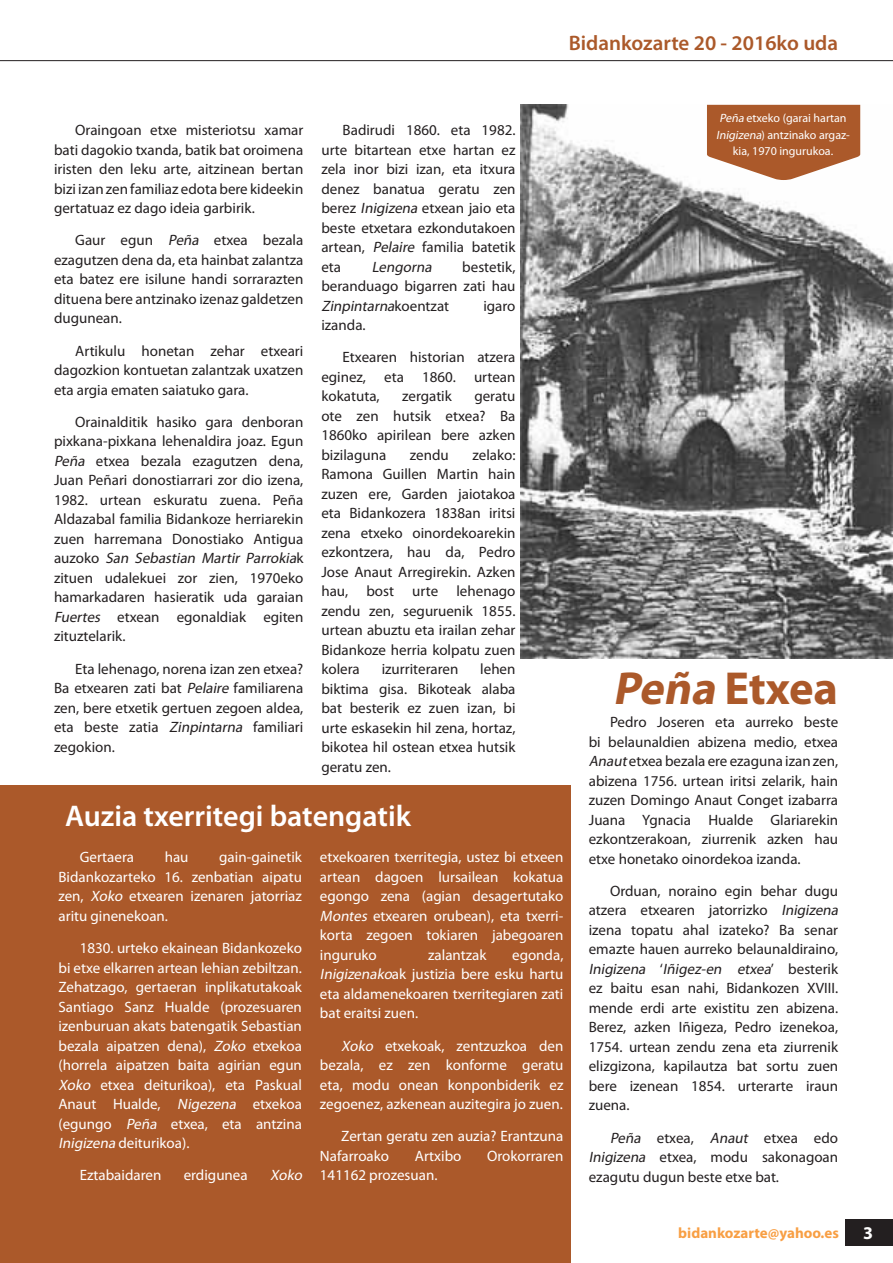
<style>
.page{position:relative;width:893px;height:1263px;background:#fff}
.page>*{position:absolute;margin:0;border:0;box-sizing:border-box;transform-origin:0 0}
.Head_2{font:700 46.5px "Myriad Pro";letter-spacing:-.005em;color:#ab592a}
.Head_2_reverse{font:600 30px "Myriad Pro";color:#fff}
.Subheading{font:600 21px "Myriad Pro";color:#ab592a}
.t1{font:700 18px "Myriad Pro";color:#fff}
.Body{font:15px/19.5px "Myriad Pro";color:#231f20;text-align:justify}
.Body-2{font:15px/19.5px "Myriad Pro";color:#fff;text-align:justify}
.t2{font:700 15px "Myriad Pro";color:#f89f44}
.Body-3{font:italic 15px "Myriad Pro";color:#231f20}
.Body-4{font:italic 15px "Myriad Pro";color:#fff}
.t3{font:12px/16.5px "Myriad Pro";color:#fff;text-align:center}
.s1{font-style:italic}
</style>
<div class="page">
<img style="left:521px;top:105px;width:372px;height:553px">
<img style="left:0;top:1008px;width:1px;height:254px">
<svg style="left:0;top:60px;width:893px;height:1px"></svg>
<div style="left:846px;top:1219px;width:47px;height:26px;background:#231f20"></div>
<svg style="left:707px;top:105px;width:153px;height:75px;background:#b77149"></svg>
<div style="left:1px;top:785px;width:570px;height:477px;background:#ab592a"></div>
<p class="Subheading" style="left:569px;top:29px;width:271px">Bidankozarte 20 - 2016ko uda</p>
<p class="Body" style="left:54px;top:120px;width:251px;text-indent:21px">Oraingoan etxe misteriotsu xamar bati dagokio txanda, batik bat oroimena iristen den leku arte, aitzinean bertan bizi izan zen familiaz edota bere kideekin gertatuaz ez dago ideia garbirik.</p>
<p class="Body" style="left:54px;top:230px;width:251px;text-indent:21px">Gaur egun <span class="s1">Peña</span> etxea bezala ezagutzen dena da, eta hainbat zalantza eta batez ere isilune handi sorrarazten dituena bere antzinako izenaz galdetzen dugunean.</p>
<p class="Body" style="left:54px;top:341px;width:251px;text-indent:21px">Artikulu honetan zehar etxeari dagozkion kontuetan zalantzak uxatzen eta argia ematen saiatuko gara.</p>
<p class="Body" style="left:54px;top:412px;width:251px;text-indent:21px">Orainalditik hasiko gara denboran pixkana-pixkana lehenaldira joaz. Egun <span class="s1">Peña</span> etxea bezala ezagutzen dena, Juan Peñari donostiarrari zor dio izena, 1982. urtean eskuratu zuena. Peña Aldazabal familia Bidankoze herriarekin zuen harremana Donostiako Antigua a u z o ko <span class="s1">San Sebastian Martir Parrokia</span>k zituen udalekuei zor zien, 1970eko hamarkadaren hasieratik uda garaian <span class="s1">Fuertes</span> etxean egonaldiak egiten zituztelarik.</p>
<p class="Body" style="left:54px;top:659px;width:251px;text-indent:21px">Eta lehenago, norena izan zen etxea?<br>Ba etxearen zati bat <span class="s1">Pelaire</span> familiarena zen, bere etxetik gertuen zegoen aldea, eta beste zatia <span class="s1">Zinpintarna</span> familiari zegokion.</p>
<p class="Body" style="left:321px;top:120px;width:196px;text-indent:21px">Badirudi 1860. eta 1982. urte bitartean etxe hartan ez zela inor bizi izan, eta itxura denez banatua geratu zen berez <span class="s1">Inigizena</span> etxean jaio eta beste etxetara ezkondutakoen artean, <span class="s1">Pelaire</span> familia batetik eta</p>
<p class="Body" style="left:321px;top:257px;width:196px;text-indent:141px">bestetik, beranduago bigarren zati hau <span class="s1">Zinpintarna</span>ko e n tz a t</p>
<p class="Body-3" style="left:372px;top:257px;width:65px">Lengorna</p>
<p class="Body" style="left:483px;top:296px;width:34px">igaro</p>
<p class="Body" style="left:321px;top:315px;width:46px">izanda.</p>
<p class="Body" style="left:321px;top:347px;width:196px;text-indent:21px">Etxearen historian atzera eginez, eta 1860. urtean kokatuta,</p>
<p class="Body" style="left:402px;top:386px;width:51px">zergatik</p>
<p class="Body" style="left:321px;top:386px;width:196px;text-indent:153px">geratu ote zen hutsik etxea? Ba 1860ko apirilean bere azken bizilaguna</p>
<p class="Body" style="left:321px;top:445px;width:196px;text-indent:151px">zelako:<br>Ramona Guillen Martin hain zuzen ere, Garden jaiotakoa eta Bidankozera 1838an iritsi zena etxeko oinordekoarekin ezkontzera, hau da, Pedro Jose Anaut Arregirekin. Azken hau, bost urte lehenago zendu zen, seguruenik 1855. urtean abuztu eta irailan zehar Bidankoze herria kolpatu zuen kolera</p>
<p class="Body" style="left:410px;top:445px;width:40px">zendu</p>
<p class="Body" style="left:321px;top:659px;width:196px;text-indent:159px">lehen biktima gisa. Bikoteak alaba bat besterik ez zuen izan, bi urte eskasekin hil zena, hortaz, bikotea hil ostean etxea hutsik geratu zen.</p>
<p class="Body" style="left:382px;top:659px;width:78px">izurriteraren</p>
<p class="Head_2_reverse" style="left:65px;top:797px;width:347px">Auzia txerritegi batengatik</p>
<p class="Body-2" style="left:58px;top:847px;width:245px;text-indent:161px">gain-gainetik Bidankozarteko 16. zenbatian aipatu zen, <span class="s1">Xoko</span> etxearen izenaren jatorriaz aritu ginenekoan.</p>
<p class="Body-2" style="left:58px;top:938px;width:245px;text-indent:21px">1830. urteko ekainean Bidankozeko bi etxe elkarren artean lehian zebiltzan.<br>Zehatzago, gertaeran inplikatutakoak Santiago Sanz Hualde (prozesuaren izenburuan akats batengatik Sebastian bezala aipatzen dena), <span class="s1">Zoko</span> etxekoa (horrela aipatzen baita agirian egun <span class="s1">Xoko</span> etxea deiturikoa), eta Paskual Anaut Hualde, <span class="s1">Nigezena</span> etxekoa (egungo <span class="s1">Peña</span> etxea, eta antzina <span class="s1">Inigizena</span> deiturikoa).</p>
<p class="Body-2" style="left:80px;top:1165px;width:83px">Eztabaidaren</p>
<p class="Body-2" style="left:184px;top:1165px;width:65px">erdigunea</p>
<p class="Body-4" style="left:270px;top:1166px;width:37px">Xoko</p>
<p class="Body-2" style="left:80px;top:847px;width:56px">Gertaera</p>
<p class="Body-2" style="left:165px;top:847px;width:25px">hau</p>
<p class="Body-2" style="left:320px;top:847px;width:245px">etxekoaren txerritegia, ustez bi etxeen artean dagoen lursailean kokatua egongo zena (agian desagertutako <span class="s1">Montes</span> etxearen orubean), eta txerri&shy;korta zegoen tokiaren jabegoaren inguruko</p>
<p class="Body-2" style="left:320px;top:945px;width:245px;text-indent:192px">egonda, <span class="s1">Inigizenako</span>ak justizia bere esku hartu eta aldamenekoaren txerritegiaren zati bat eraitsi zuen.</p>
<p class="Body-2" style="left:320px;top:1035px;width:245px;text-indent:21px"><span class="s1">Xoko</span> etxekoak, zentzuzkoa den bezala, ez zen konforme geratu eta, modu onean konponbiderik ez zegoenez, azkenean auzitegira jo zuen.</p>
<p class="Body-2" style="left:320px;top:1126px;width:245px;text-indent:21px">Zertan geratu zen auzia? Erantzuna<br>Nafarroako</p>
<p class="Body-2" style="left:428px;top:945px;width:60px">zalantzak</p>
<p class="Body-2" style="left:415px;top:1146px;width:48px">Artxibo</p>
<p class="Body-2" style="left:487px;top:1146px;width:78px">Orokorraren</p>
<p class="Body-2" style="left:320px;top:1165px;width:119px">141162 prozesuan.</p>
<p class="t3" style="left:716px;top:110px;width:135px"><span class="s1">Peña</span> etxeko (garai hartan<br><span class="s1">Inigizena</span>) antzinako argaz&shy;kia, 1970 ingurukoa.</p>
<p class="Head_2" style="left:613px;top:658px;width:227px"><span class="s1">Peña</span> Etxea</p>
<p class="Body" style="left:589px;top:712px;width:251px;text-indent:21px">Pedro Joseren eta aurreko beste bi belaunaldien abizena medio, etxea <span class="s1">Anaut</span>etxea bezala ere ezaguna izan zen, abizena 1756. urtean iritsi zelarik, hain zuzen Domingo Anaut Conget izabarra Juana Ygnacia Hualde Glariarekin ezkontzerakoan, ziurrenik azken hau etxe honetako oinordekoa izanda.</p>
<p class="Body" style="left:589px;top:881px;width:254px;text-align:left;text-indent:21px">Orduan, noraino egin behar dugu atzera etxearen jatorrizko <span class="s1">Inigizena </span>izena topatu ahal izateko? Ba senar emazte hauen aurreko belaunaldiraino, <span class="s1">Inigizena</span> ‘ <span class="s1">Iñigez-en etxea</span>’ b e s t e r i k ez baitu esan nahi, Bidankozen XVIII. mende erdi arte existitu zen abizena.<br>Berez, azken Iñigeza, Pedro izenekoa, 1754. urtean zendu zena eta ziurrenik elizgizona, kapilautza bat sortu zuen bere izenean 1854. urterarte iraun zuena.</p>
<p class="Body" style="left:589px;top:1127px;width:251px;text-indent:21px"><span class="s1">Peña</span> etxea, <span class="s1">Anaut</span> etxea edo <span class="s1">Inigizena</span> etxea, modu sakonagoan ezagutu dugun beste etxe bat.</p>
<p class="t2" style="left:678px;top:1223px;width:162px">bidankozarte@yahoo.es</p>
<p class="t1" style="left:863px;top:1221px;width:11px">3</p>
</div>
